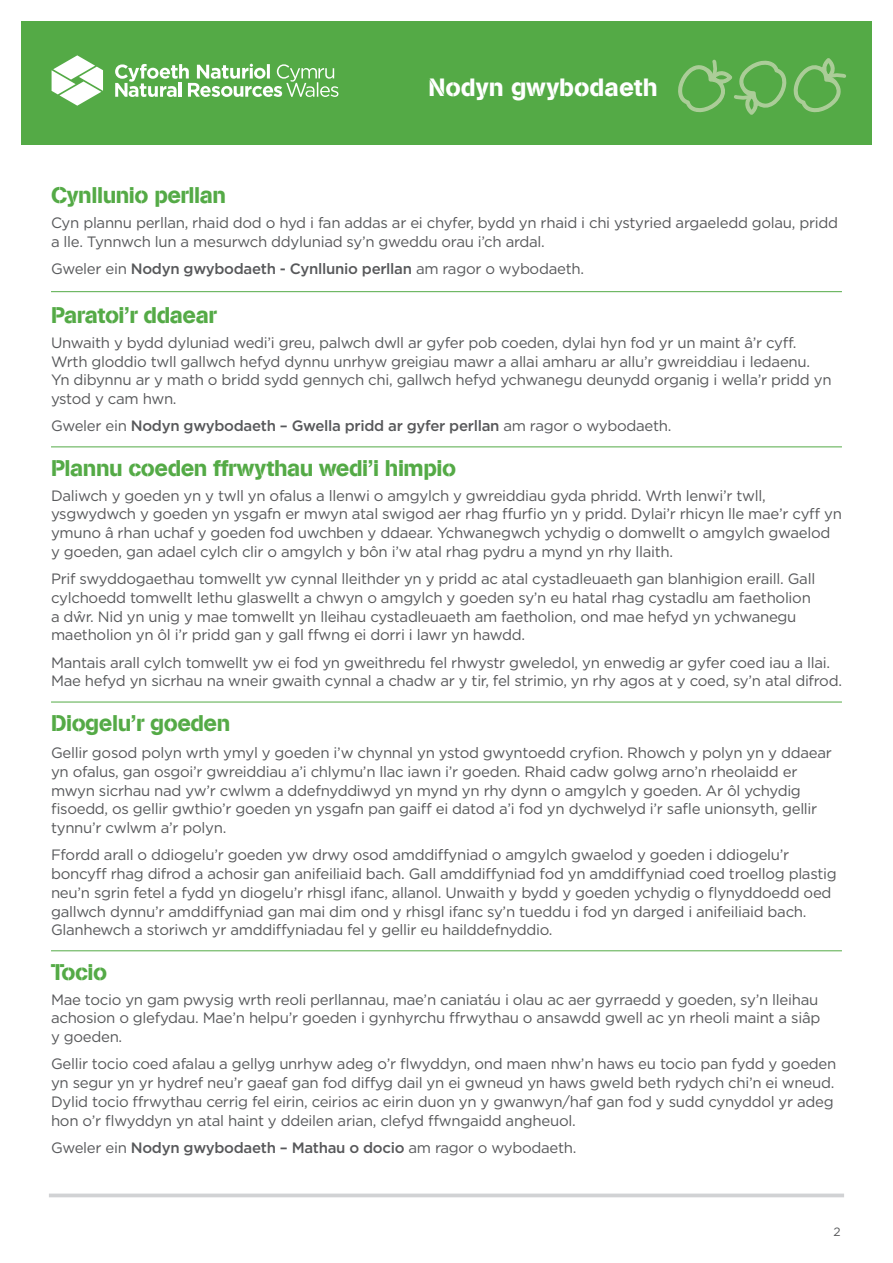
<style>
.page{position:relative;width:893px;height:1263px;background:#fff}
.page>*{position:absolute;margin:0;border:0;box-sizing:border-box;transform-origin:0 0}
.t1{font:24.75px "AG Book Stencil";color:#fff}
.t2{font:22.5px "AG Book Stencil";letter-spacing:-.02em;color:#54aa46}
.t3{font:15px/18.8px "Gotham";letter-spacing:-.02em;color:#57585a}
.t4{font:500 15px "Gotham";letter-spacing:-.02em;color:#57585a}
.t5{font:12px "Gotham";color:#57585a}
.s1{font-weight:400}
</style>
<div class="page">
<div style="left:21px;top:21px;width:851px;height:124px;background:#54aa46"></div>
<svg style="left:52px;top:55px;width:51px;height:51px"></svg>
<svg style="left:115px;top:64px;width:223px;height:33px"></svg>
<svg style="left:678px;top:58px;width:168px;height:57px"></svg>
<svg style="left:49px;top:1193px;width:795px;height:4px;background:#d7d8da"></svg>
<hr style="left:51px;top:291px;width:791px;height:1px;background:#54aa46">
<hr style="left:51px;top:446px;width:791px;height:1px;background:#54aa46">
<hr style="left:51px;top:702px;width:791px;height:1px;background:#54aa46">
<hr style="left:51px;top:950px;width:791px;height:1px;background:#54aa46">
<h1 class="t1" style="left:428px;top:73px;width:231px">Nodyn gwybodaeth</h1>
<h2 class="t2" style="left:51px;top:182px;width:177px">Cynllunio perllan</h2>
<p class="t3" style="left:51px;top:213px;width:789px">Cyn plannu perllan, rhaid dod o hyd i fan addas ar ei chyfer, bydd yn rhaid i chi ystyried argaeledd golau, pridd a lle. Tynnwch lun a mesurwch ddyluniad sy’n gweddu orau i’ch ardal.</p>
<p class="t4" style="left:51px;top:259px;width:534px"><span class="s1">Gweler ein</span> Nodyn gwybodaeth - Cynllunio perllan <span class="s1">am ragor o wybodaeth.</span></p>
<h2 class="t2" style="left:51px;top:301px;width:167px">Paratoi’r ddaear</h2>
<p class="t3" style="left:51px;top:333px;width:782px">Unwaith y bydd dyluniad wedi’i greu, palwch dwll ar gyfer pob coeden, dylai hyn fod yr un maint â’r cyff.<br>Wrth gloddio twll gallwch hefyd dynnu unrhyw greigiau mawr a allai amharu ar allu’r gwreiddiau i ledaenu.<br>Yn dibynnu ar y math o bridd sydd gennych chi, gallwch hefyd ychwanegu deunydd organig i wella’r pridd yn ystod y cam hwn.</p>
<p class="t4" style="left:51px;top:416px;width:622px"><span class="s1">Gweler ein</span> Nodyn gwybodaeth – Gwella pridd ar gyfer perllan <span class="s1">am ragor o wybodaeth.</span></p>
<h2 class="t2" style="left:51px;top:454px;width:407px">Plannu coeden ffrwythau wedi’i himpio</h2>
<p class="t3" style="left:51px;top:486px;width:792px">Daliwch y goeden yn y twll yn ofalus a llenwi o amgylch y gwreiddiau gyda phridd. Wrth lenwi’r twll, ysgwydwch y goeden yn ysgafn er mwyn atal swigod aer rhag ffurfio yn y pridd. Dylai’r rhicyn lle mae’r cyff yn ymuno â rhan uchaf y goeden fod uwchben y ddaear. Ychwanegwch ychydig o domwellt o amgylch gwaelod y goeden, gan adael cylch clir o amgylch y bôn i’w atal rhag pydru a mynd yn rhy llaith.</p>
<p class="t3" style="left:51px;top:569px;width:766px">Prif swyddogaethau tomwellt yw cynnal lleithder yn y pridd ac atal cystadleuaeth gan blanhigion eraill. Gall cylchoedd tomwellt lethu glaswellt a chwyn o amgylch y goeden sy’n eu hatal rhag cystadlu am faetholion a dŵr. Nid yn unig y mae tomwellt yn lleihau cystadleuaeth am faetholion, ond mae hefyd yn ychwanegu maetholion yn ôl i’r pridd gan y gall ffwng ei dorri i lawr yn hawdd.</p>
<p class="t3" style="left:51px;top:653px;width:792px">Mantais arall cylch tomwellt yw ei fod yn gweithredu fel rhwystr gweledol, yn enwedig ar gyfer coed iau a llai.<br>Mae hefyd yn sicrhau na wneir gwaith cynnal a chadw ar y tir, fel strimio, yn rhy agos at y coed, sy’n atal difrod.</p>
<h2 class="t2" style="left:51px;top:709px;width:181px">Diogelu’r goeden</h2>
<p class="t3" style="left:51px;top:743px;width:782px">Gellir gosod polyn wrth ymyl y goeden i’w chynnal yn ystod gwyntoedd cryfion. Rhowch y polyn yn y ddaear yn ofalus, gan osgoi’r gwreiddiau a’i chlymu’n llac iawn i’r goeden. Rhaid cadw golwg arno’n rheolaidd er mwyn sicrhau nad yw’r cwlwm a ddefnyddiwyd yn mynd yn rhy dynn o amgylch y goeden. Ar ôl ychydig fisoedd, os gellir gwthio’r goeden yn ysgafn pan gaiff ei datod a’i fod yn dychwelyd i’r safle unionsyth, gellir tynnu’r cwlwm a’r polyn.</p>
<p class="t3" style="left:51px;top:845px;width:787px">Ffordd arall o ddiogelu’r goeden yw drwy osod amddiffyniad o amgylch gwaelod y goeden i ddiogelu’r boncyff rhag difrod a achosir gan anifeiliaid bach. Gall amddiffyniad fod yn amddiffyniad coed troellog plastig neu’n sgrin fetel a fydd yn diogelu’r rhisgl ifanc, allanol. Unwaith y bydd y goeden ychydig o flynyddoedd oed gallwch dynnu’r amddiffyniad gan mai dim ond y rhisgl ifanc sy’n tueddu i fod yn darged i anifeiliaid bach.<br>Glanhewch a storiwch yr amddiffyniadau fel y gellir eu hailddefnyddio.</p>
<h2 class="t2" style="left:51px;top:958px;width:58px">Tocio</h2>
<p class="t3" style="left:51px;top:990px;width:771px">Mae tocio yn gam pwysig wrth reoli perllannau, mae’n caniatáu i olau ac aer gyrraedd y goeden, sy’n lleihau achosion o glefydau. Mae’n helpu’r goeden i gynhyrchu ffrwythau o ansawdd gwell ac yn rheoli maint a siâp y goeden.</p>
<p class="t3" style="left:51px;top:1054px;width:787px">Gellir tocio coed afalau a gellyg unrhyw adeg o’r flwyddyn, ond maen nhw’n haws eu tocio pan fydd y goeden yn segur yn yr hydref neu’r gaeaf gan fod diffyg dail yn ei gwneud yn haws gweld beth rydych chi’n ei wneud.<br>Dylid tocio ffrwythau cerrig fel eirin, ceirios ac eirin duon yn y gwanwyn/haf gan fod y sudd cynyddol yr adeg hon o’r flwyddyn yn atal haint y ddeilen arian, clefyd ffwngaidd angheuol.</p>
<p class="t4" style="left:51px;top:1138px;width:527px"><span class="s1">Gweler ein</span> Nodyn gwybodaeth – Mathau o docio <span class="s1">am ragor o wybodaeth.</span></p>
<p class="t5" style="left:833px;top:1224px;width:9px">2</p>
</div>
